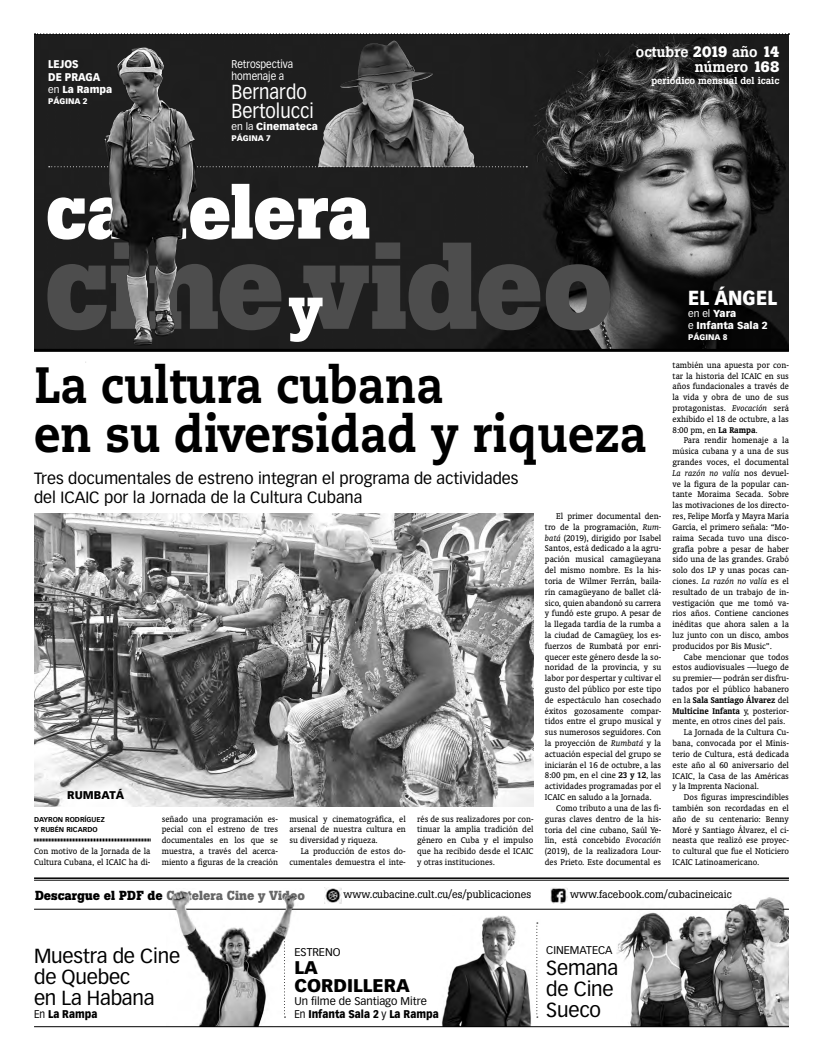
<style>
.page{position:relative;width:823px;height:1061px;background:#fff}
.page>*{position:absolute;margin:0;border:0;box-sizing:border-box;transform-origin:0 0}
.t1{font:700 122px "Boton";letter-spacing:-.01em;color:#4d4d4d}
.t2{font:700 77.6px "Boton";letter-spacing:-.005em;color:#fff}
.t3{font:800 51px/49.7px "Caecilia";color:#000;scale:.9 1}
.t4{font:20px/21px "Vectora LH";letter-spacing:-.01em;color:#000}
.t5{font:20px/19px "Vectora LH";color:#fff;scale:.9 1}
.t6{font:900 20px "Vectora LH";color:#fff;scale:.9 1}
.t7{font:900 18px/18px "Vectora LH";color:#000}
.t8{font:16px/18px "Vectora LH";color:#000}
.t9{font:500 15px/15px "Boton";color:#fff;text-align:right}
.t10{font:700 13px "Boton";color:#666}
.t11{font:11px/13px "Vectora LH";color:#000}
.t12{font:11px/12px "Vectora LH";color:#fff;scale:.9 1}
.t13{font:900 11px/13px "Vectora LH";color:#fff;scale:.9 1}
.t14{font:900 11px "Vectora LH";color:#000;scale:.9 1}
.t15{font:900 11px "Vectora LH";color:#000}
.t16{font:10.8px "Boton";color:#000}
.t17{font:900 10px/12px "Vectora LH";color:#fff}
.t18{font:500 10px "Boton";color:#fff}
.t19{font:9.4px/10.8px "Oranda BT";color:#000;text-align:justify}
.t20{font:700 9.4px "Oranda BT";color:#000}
.t21{font:900 8px "Vectora LH";color:#fff}
.t22{font:700 7px/10.8px "Vectora LH";color:#000}
.s1{font-weight:400}
.s2{font-size:60px;color:#fff}
.s3{font-weight:700}
.s4{font-style:italic}
.s5{color:#000}
.s6{font-weight:900}
</style>
<div class="page">
<img style="left:441px;top:915px;width:98px;height:111px">
<img style="left:615px;top:897px;width:173px;height:129px">
<img style="left:167px;top:890px;width:134px;height:136px">
<img style="left:34px;top:34px;width:754px;height:315px">
<hr style="left:34px;top:908px;width:754px;height:1px;background:#000">
<svg style="left:34px;top:838px;width:117px;height:3px"></svg>
<hr style="left:34px;top:877px;width:754px;height:1px;background:#000">
<hr style="left:34px;top:879px;width:754px;height:1px;background:#000">
<img style="left:550px;top:888px;width:16px;height:14px">
<img style="left:324px;top:887px;width:17px;height:15px">
<svg style="left:35px;top:34px;width:754px;height:1px"></svg>
<hr style="left:34px;top:349px;width:754px;height:3px;background:#000">
<img style="left:34px;top:513px;width:499px;height:293px">
<hr style="left:34px;top:1026px;width:754px;height:1px;background:#000">
<img style="left:617px;top:915px;width:171px;height:108px">
<svg style="left:536px;top:922px;width:1px;height:95px"></svg>
<img style="left:171px;top:891px;width:124px;height:133px">
<img style="left:315px;top:41px;width:160px;height:125px">
<svg style="left:49px;top:166px;width:478px;height:1px"></svg>
<img style="left:104px;top:47px;width:68px;height:299px">
<p class="t13" style="left:48px;top:59px;width:59px">LEJOS<br>DE PRAGA</p>
<p class="t17" style="left:48px;top:84px;width:66px"><span class="s1">en</span> La Rampa</p>
<p class="t21" style="left:48px;top:98px;width:41px">PÁGINA 2</p>
<p class="t12" style="left:231px;top:59px;width:70px">Retrospectiva homenaje a</p>
<h3 class="t5" style="left:231px;top:83px;width:93px">Bernardo<br>Bertolucci</h3>
<p class="t17" style="left:231px;top:121px;width:88px"><span class="s1">en la</span> Cinemateca</p>
<p class="t21" style="left:231px;top:135px;width:41px">PÁGINA 7</p>
<h2 class="t2" style="left:46px;top:184px;width:326px">cartelera</h2>
<h1 class="t1" style="left:44px;top:242px;width:570px">cine<span class="s2">y</span>video</h1>
<h3 class="t9" style="left:635px;top:46px;width:145px">octubre <span class="s3">2019</span> año <span class="s3">14 </span>número <span class="s3">168</span></h3>
<p class="t18" style="left:651px;top:76px;width:129px">periódico mensual del icaic</p>
<h3 class="t6" style="left:687px;top:289px;width:100px">EL ÁNGEL</h3>
<p class="t17" style="left:687px;top:308px;width:81px"><span class="s1">en el</span> Yara<br><span class="s1">e</span> Infanta Sala 2</p>
<p class="t21" style="left:687px;top:333px;width:41px">PÁGINA 8</p>
<h3 class="t3" style="left:34px;top:364px;width:682px">La cultura cubana<br>en su diversidad y riqueza</h3>
<h3 class="t8" style="left:34px;top:470px;width:485px">Tres documentales de estreno integran el programa de actividades del ICAIC por la Jornada de la Cultura Cubana</h3>
<p class="t15" style="left:67px;top:790px;width:58px">RUMBATÁ</p>
<p class="t22" style="left:34px;top:814px;width:72px">DAYRON RODRÍGUEZ<br>Y RUBÉN RICARDO</p>
<p class="t19" style="left:34px;top:846px;width:118px">Con motivo de la Jornada de la<br>Cultura Cubana, el ICAIC ha di-</p>
<p class="t19" style="left:162px;top:813px;width:118px">señado una programación es&shy;pecial con el estreno de tres documentales en los que se muestra, a través del acerca&shy;miento a figuras de la creación</p>
<p class="t19" style="left:289px;top:813px;width:118px">musical y cinematográfica, el arsenal de nuestra cultura en su diversidad y riqueza.</p>
<p class="t19" style="left:289px;top:846px;width:118px;text-align:right">La producción de estos do&shy;cumentales demuestra el inte-</p>
<p class="t19" style="left:417px;top:813px;width:118px">rés de sus realizadores por con&shy;tinuar la amplia tradición del género en Cuba y el impulso que ha recibido desde el ICAIC y otras instituciones.</p>
<p class="t19" style="left:544px;top:511px;width:118px;text-indent:11px">El primer documental den&shy;tro de la programación, <span class="s4">Rum&shy;batá</span> (2019), dirigido por Isabel Santos, está dedicado a la agru&shy;pación musical camagüeyana del mismo nombre. Es la his&shy;toria de Wilmer Ferrán, baila&shy;rín camagüeyano de ballet clá&shy;sico, quien abandonó su carrera y fundó este grupo. A pesar de la llegada tardía de la rumba a la ciudad de Camagüey, los es&shy;fuerzos de Rumbatá por enri&shy;quecer este género desde la so&shy;noridad de la provincia, y su labor por despertar y cultivar el gusto del público por este tipo de espectáculo han cosechado éxitos gozosamente compar&shy;tidos entre el grupo musical y sus numerosos seguidores. Con la proyección de <span class="s4">Rumbatá</span> y la actuación especial del grupo se iniciarán el 16 de octubre, a las 8:00 pm, en el cine <span class="s3">23 y 12</span>, las actividades programadas por el ICAIC en saludo a la Jornada.</p>
<p class="t19" style="left:544px;top:803px;width:118px;text-indent:11px">Como tributo a una de las fi&shy;guras claves dentro de la his&shy;toria del cine cubano, Saúl Ye&shy;lín, está concebido <span class="s4">Evocación </span>(2019), de la realizadora Lour&shy;des Prieto. Este documental es</p>
<p class="t19" style="left:672px;top:360px;width:118px">también una apuesta por con&shy;tar la historia del ICAIC en sus años fundacionales a través de la vida y obra de uno de sus protagonistas. <span class="s4">Evocación</span> será exhibido el 18 de octubre, a las 8:00 pm, en <span class="s3">La Rampa</span>.</p>
<p class="t19" style="left:672px;top:436px;width:118px;text-indent:11px">Para rendir homenaje a la música cubana y a una de sus grandes voces, el documental <span class="s4">La razón no valía</span> nos devuel&shy;ve la figura de la popular can&shy;tante Moraima Secada. Sobre las motivaciones de los directo&shy;res, Felipe Morfa y Mayra María García, el primero señala: “Mo&shy;raima Secada tuvo una disco&shy;grafía pobre a pesar de haber sido una de las grandes. Grabó solo dos LP y unas pocas can&shy;ciones. <span class="s4">La razón no valía</span> es el resultado de un trabajo de in&shy;vestigación que me tomó va&shy;rios años. Contiene canciones inéditas que ahora salen a la luz junto con un disco, ambos producidos por Bis Music”.</p>
<p class="t19" style="left:683px;top:652px;width:106px">Cabe mencionar que todos</p>
<p class="t19" style="left:672px;top:662px;width:118px">estos audiovisuales —luego de</p>
<p class="t19" style="left:672px;top:673px;width:118px">su premier— podrán ser disfru-</p>
<p class="t19" style="left:672px;top:684px;width:118px">tados por el público habanero</p>
<p class="t20" style="left:672px;top:696px;width:118px"><span class="s1">en la</span> Sala Santiago Álvarez <span class="s1">del</span></p>
<p class="t20" style="left:672px;top:707px;width:118px">Multicine Infanta <span class="s1">y, posterior-</span></p>
<p class="t19" style="left:672px;top:716px;width:114px">mente, en otros cines del país.</p>
<p class="t19" style="left:683px;top:727px;width:106px">La Jornada de la Cultura Cu-</p>
<p class="t19" style="left:672px;top:738px;width:118px">bana, convocada por el Minis-</p>
<p class="t19" style="left:672px;top:749px;width:118px">terio de Cultura, está dedicada</p>
<p class="t19" style="left:672px;top:760px;width:118px">este año al 60 aniversario del</p>
<p class="t19" style="left:672px;top:770px;width:118px">ICAIC, la Casa de las Américas</p>
<p class="t19" style="left:672px;top:781px;width:88px">y la Imprenta Nacional.</p>
<p class="t19" style="left:683px;top:792px;width:106px">Dos figuras imprescindibles</p>
<p class="t19" style="left:672px;top:803px;width:118px">también son recordadas en el</p>
<p class="t19" style="left:672px;top:814px;width:118px">año de su centenario: Benny</p>
<p class="t19" style="left:672px;top:824px;width:118px">Moré y Santiago Álvarez, el ci-</p>
<p class="t19" style="left:672px;top:835px;width:118px">neasta que realizó ese proyec-</p>
<p class="t19" style="left:672px;top:846px;width:118px">to cultural que fue el Noticiero</p>
<p class="t19" style="left:672px;top:857px;width:88px">ICAIC Latinoamericano.</p>
<h3 class="t10" style="left:35px;top:890px;width:271px"><span class="s5">Descargue el PDF de</span> Cartelera Cine y Video</h3>
<p class="t16" style="left:343px;top:890px;width:189px">www.cubacine.cult.cu/es/publicaciones</p>
<p class="t16" style="left:570px;top:890px;width:163px">www.facebook.com/cubacineicaic</p>
<h3 class="t4" style="left:34px;top:946px;width:147px">Muestra de Cine de Quebec<br>en La Habana</h3>
<p class="t14" style="left:34px;top:1009px;width:72px"><span class="s1">En</span> La Rampa</p>
<p class="t11" style="left:294px;top:945px;width:48px">ESTRENO</p>
<h3 class="t7" style="left:294px;top:959px;width:117px">LA<br>CORDILLERA</h3>
<p class="t11" style="left:294px;top:994px;width:146px">Un filme de Santiago Mitre<br>En <span class="s6">Infanta Sala 2</span> y <span class="s6">La Rampa</span></p>
<p class="t11" style="left:546px;top:943px;width:68px">CINEMATECA</p>
<h3 class="t4" style="left:546px;top:958px;width:73px">Semana de Cine<br>Sueco</h3>
</div>
